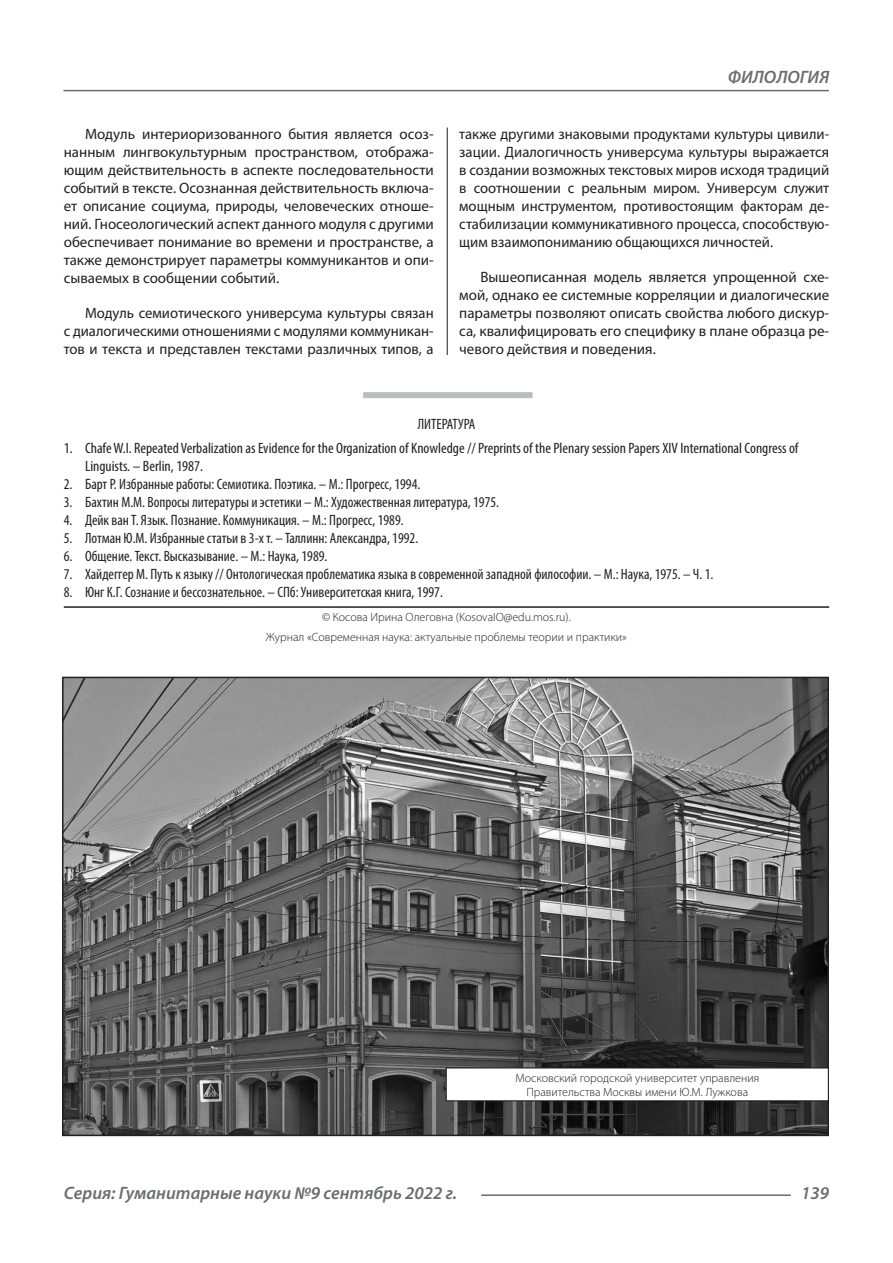
<style>
.page{position:relative;width:893px;height:1263px;background:#fff}
.page>*{position:absolute;margin:0;border:0;box-sizing:border-box;transform-origin:0 0}
.t1{font:italic 600 18px "Myriad Pro";color:#6c6d70}
.Статья_текст{font:15px/18px "Myriad Pro";color:#231f20;text-align:justify}
.Библиография_Литерат{font:condensed 15px/18px "Myriad Pro";color:#231f20}
.Автор_копирайт{font:300 12px/14.4px "Myriad Pro";color:#231f20;text-align:center}
</style>
<div class="page">
<hr style="left:447px;top:128px;width:1px;height:1007px;background:#231f20">
<hr style="left:63px;top:90px;width:766px;height:1px;background:#6c6d70">
<hr style="left:481px;top:1194px;width:310px;height:2px;background:#6c6d70">
<div style="left:437px;top:355px;width:17px;height:781px;background:#fff"></div>
<div style="left:363px;top:392px;width:170px;height:6px;background:#bcbdc0"></div>
<hr style="left:64px;top:606px;width:765px;height:2px;background:#231f20">
<img style="left:65px;top:680px;width:761px;height:453px">
<div style="left:62px;top:677px;width:767px;height:459px;border:2px solid #231f20"></div>
<div style="left:446px;top:1068px;width:382px;height:33px;background:#fff"></div>
<div style="left:446px;top:1067px;width:383px;height:34px;border:1px solid #231f20"></div>
<p class="Статья_текст" style="left:64px;top:125px;width:371px;text-indent:21px">Модуль интериоризованного бытия является осоз&shy;нанным лингвокультурным пространством, отобража&shy;ющим действительность в аспекте последовательности событий в тексте. Осознанная действительность включа&shy;ет описание социума, природы, человеческих отноше&shy;ний. Гносеологический аспект данного модуля с другими обеспечивает понимание во времени и пространстве, а также демонстрирует параметры коммуникантов и опи&shy;сываемых в сообщении событий.</p>
<p class="Статья_текст" style="left:64px;top:304px;width:371px;text-indent:21px">Модуль семиотического универсума культуры связан с диалогическими отношениями с модулями коммуникан&shy;тов и текста и представлен текстами различных типов, а</p>
<p class="t1" style="left:728px;top:66px;width:103px">ФИЛОЛОГИЯ</p>
<p class="Статья_текст" style="left:459px;top:125px;width:371px">также другими знаковыми продуктами культуры цивили&shy;зации. Диалогичность универсума культуры выражается в создании возможных текстовых миров исходя традиций в соотношении с реальным миром. Универсум служит мощным инструментом, противостоящим факторам де&shy;стабилизации коммуникативного процесса, способствую&shy;щим взаимопониманию общающихся личностей.</p>
<p class="Статья_текст" style="left:459px;top:268px;width:371px;text-indent:21px">Вышеописанная модель является упрощенной схе&shy;мой, однако ее системные корреляции и диалогические параметры позволяют описать свойства любого дискур&shy;са, квалифицировать его специфику в плане образца ре&shy;чевого действия и поведения.</p>
<p class="Библиография_Литерат" style="left:418px;top:414px;width:59px">ЛИТЕРАТУРА</p>
<p class="Библиография_Литерат" style="left:85px;top:439px;width:715px;text-indent:-21px">1. Chafe W.I. Repeated Verbalization as Evidence for the Organization of Knowledge // Preprints of the Plenary session Papers XIV International Congress of<br>Linguists. – Berlin, 1987.</p>
<p class="Библиография_Литерат" style="left:64px;top:475px;width:358px">2. Барт Р. Избранные работы: Семиотика. Поэтика. – М.: Прогресс, 1994.</p>
<p class="Библиография_Литерат" style="left:64px;top:493px;width:437px">3. Бахтин М.М. Вопросы литературы и эстетики – М.: Художественная литература, 1975.</p>
<p class="Библиография_Литерат" style="left:64px;top:511px;width:341px">4. Дейк ван Т. Язык. Познание. Коммуникация. – М.: Прогресс, 1989.</p>
<p class="Библиография_Литерат" style="left:64px;top:529px;width:356px">5. Лотман Ю.М. Избранные статьи в 3-х т. – Таллинн: Александра, 1992.</p>
<p class="Библиография_Литерат" style="left:64px;top:547px;width:265px">6. Общение. Текст. Высказывание. – М.: Наука, 1989.</p>
<p class="Библиография_Литерат" style="left:64px;top:565px;width:651px">7. Хайдеггер М. Путь к языку // Онтологическая проблематика языка в современной западной философии. – М.: Наука, 1975. – Ч. 1.</p>
<p class="Библиография_Литерат" style="left:64px;top:583px;width:381px">8. Юнг К.Г. Сознание и бессознательное. – СПб: Университетская книга, 1997.</p>
<p class="Автор_копирайт" style="left:322px;top:610px;width:250px">© Косова Ирина Олеговна (KosovaIO@edu.mos.ru).</p>
<p class="Автор_копирайт" style="left:266px;top:630px;width:363px">Журнал «Современная наука: актуальные проблемы теории и практики»</p>
<p class="Автор_копирайт" style="left:515px;top:1070px;width:245px">Московский городской университет управления<br>Правительства Москвы имени Ю.М. Лужкова</p>
<p class="t1" style="left:64px;top:1182px;width:395px">Серия: Гуманитарные науки №9 сентябрь 2022 г.</p>
<p class="t1" style="left:801px;top:1182px;width:30px">139</p>
</div>
